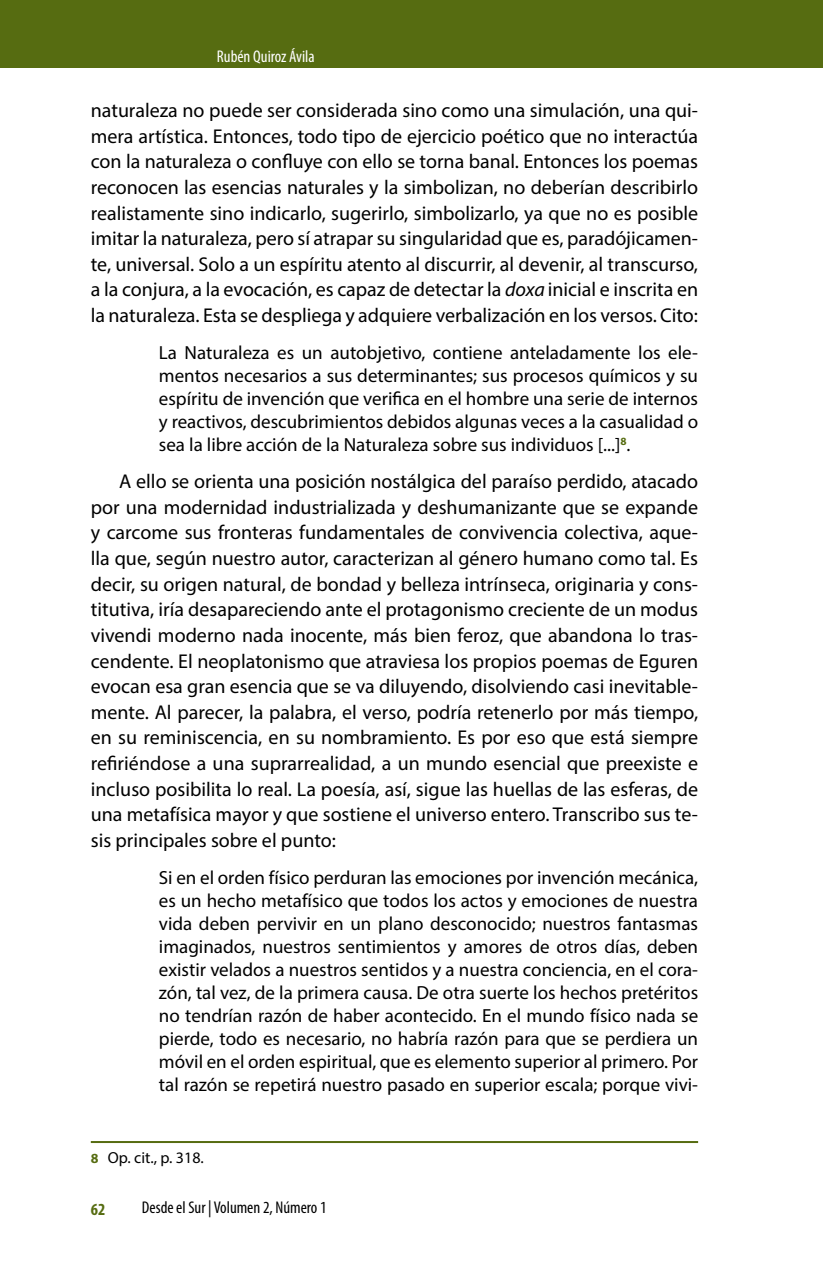
<style>
.page{position:relative;width:823px;height:1265px;background:#fff}
.page>*{position:absolute;margin:0;border:0;box-sizing:border-box;transform-origin:0 0}
.PARRAFOS{font:20px/25.6px "Myriad Pro";color:#000;text-align:justify}
.SUMILLA_PARRAFO{font:19px/23px "Myriad Pro";color:#000;text-align:justify}
.t1{font:condensed 17px "Myriad Pro";color:#000}
.PARRAFOS-2{font:condensed 17px "Myriad Pro";color:#fff}
.t2{font:700 condensed 17px "Myriad Pro";color:#566c11}
.NOTA_AL_PIE{font:16px "Myriad Pro";color:#000}
.s1{font-style:italic}
.s2{font-weight:700;font-size:14px;color:#566c11}
</style>
<div class="page">
<div style="left:0;top:0;width:822px;height:68px;background:#566c11"></div>
<hr style="left:91px;top:1140px;width:606px;height:2px;background:#566c11">
<p class="PARRAFOS-2" style="left:217px;top:46px;width:99px">Rubén Quiroz Ávila</p>
<p class="PARRAFOS" style="left:91px;top:97px;width:608px">naturaleza no puede ser considerada sino como una simulación, una qui&shy;mera artística. Entonces, todo tipo de ejercicio poético que no interactúa con la naturaleza o confluye con ello se torna banal. Entonces los poemas reconocen las esencias naturales y la simbolizan, no deberían describirlo realistamente sino indicarlo, sugerirlo, simbolizarlo, ya que no es posible imitar la naturaleza, pero sí atrapar su singularidad que es, paradójicamen&shy;te, universal. Solo a un espíritu atento al discurrir, al devenir, al transcurso, a la conjura, a la evocación, es capaz de detectar la <span class="s1">doxa</span> inicial e inscrita en la naturaleza. Esta se despliega y adquiere verbalización en los versos. Cito:</p>
<p class="SUMILLA_PARRAFO" style="left:159px;top:341px;width:540px">La Naturaleza es un autobjetivo, contiene anteladamente los ele&shy;mentos necesarios a sus determinantes; sus procesos químicos y su espíritu de invención que verifica en el hombre una serie de internos y reactivos, descubrimientos debidos algunas veces a la casualidad o sea la libre acción de la Naturaleza sobre sus individuos [...]<sup>8</sup>.</p>
<p class="PARRAFOS" style="left:91px;top:468px;width:608px;text-indent:28px">A ello se orienta una posición nostálgica del paraíso perdido, atacado por una modernidad industrializada y deshumanizante que se expande y carcome sus fronteras fundamentales de convivencia colectiva, aque&shy;lla que, según nuestro autor, caracterizan al género humano como tal. Es decir, su origen natural, de bondad y belleza intrínseca, originaria y cons&shy;titutiva, iría desapareciendo ante el protagonismo creciente de un modus vivendi moderno nada inocente, más bien feroz, que abandona lo tras&shy;cendente. El neoplatonismo que atraviesa los propios poemas de Eguren evocan esa gran esencia que se va diluyendo, disolviendo casi inevitable&shy;mente. Al parecer, la palabra, el verso, podría retenerlo por más tiempo, en su reminiscencia, en su nombramiento. Es por eso que está siempre refiriéndose a una suprarrealidad, a un mundo esencial que preexiste e incluso posibilita lo real. La poesía, así, sigue las huellas de las esferas, de una metafísica mayor y que sostiene el universo entero. Transcribo sus te&shy;sis principales sobre el punto:</p>
<p class="SUMILLA_PARRAFO" style="left:159px;top:865px;width:540px">Si en el orden físico perduran las emociones por invención mecánica, es un hecho metafísico que todos los actos y emociones de nuestra vida deben pervivir en un plano desconocido; nuestros fantasmas imaginados, nuestros sentimientos y amores de otros días, deben existir velados a nuestros sentidos y a nuestra conciencia, en el cora&shy;zón, tal vez, de la primera causa. De otra suerte los hechos pretéritos no tendrían razón de haber acontecido. En el mundo físico nada se pierde, todo es necesario, no habría razón para que se perdiera un móvil en el orden espiritual, que es elemento superior al primero. Por tal razón se repetirá nuestro pasado en superior escala; porque vivi-</p>
<p class="NOTA_AL_PIE" style="left:91px;top:1147px;width:114px"><span class="s2">8</span> Op. cit., p. 318.</p>
<p class="t2" style="left:91px;top:1198px;width:16px">62</p>
<p class="t1" style="left:142px;top:1196px;width:186px">Desde el Sur | Volumen 2, Número 1</p>
</div>
